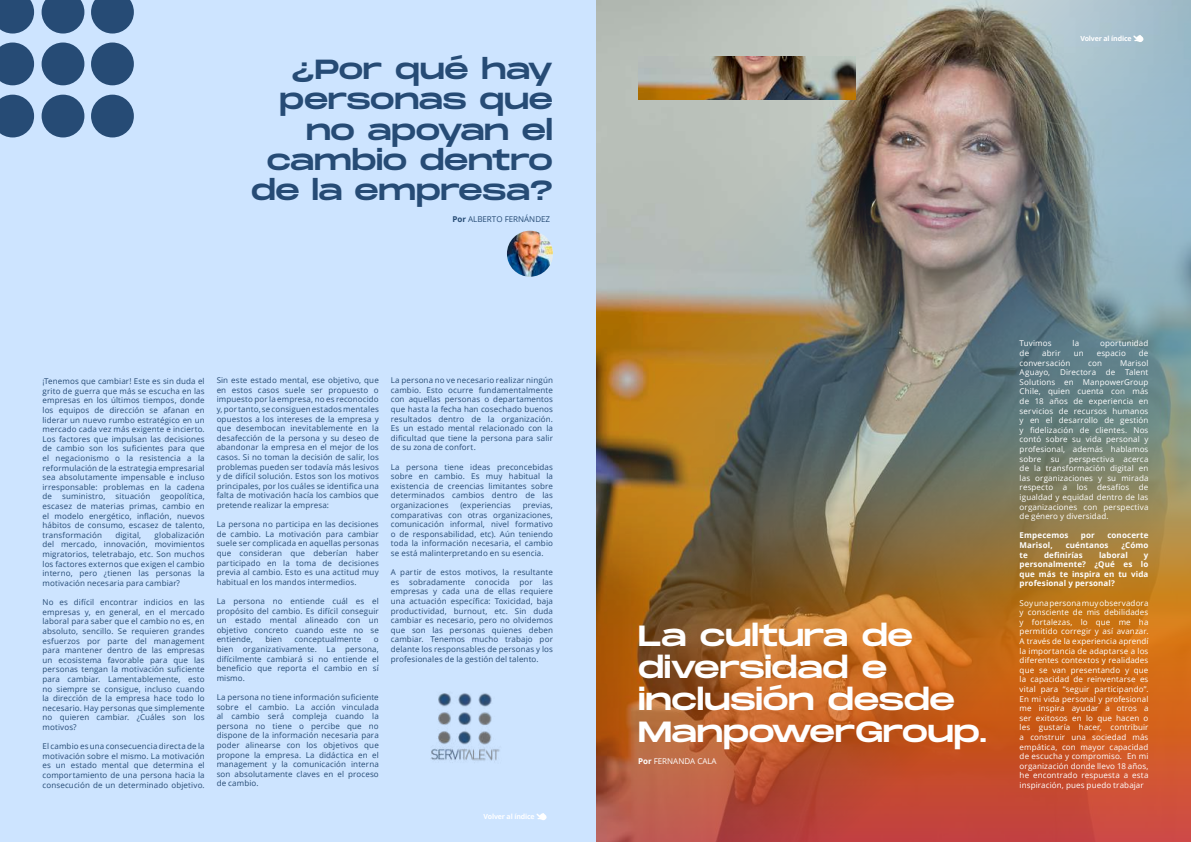
<style>
.page{position:relative;width:1191px;height:842px;background:#fff}
.page>*{position:absolute;margin:0;border:0;box-sizing:border-box;transform-origin:0 0}
.t1{font:29.2px/32.1px "Monument Extended";letter-spacing:-.01em;color:#fff}
.t2{font:27.6px/30.4px "Monument Extended";letter-spacing:-.01em;color:#264b75;text-align:right}
.t3{font:8px/9.6px "Open Sans";letter-spacing:.015em;color:#264b75;text-align:justify}
.t4{font:8px/9.6px "Open Sans";letter-spacing:.015em;color:#fff;text-align:justify}
.t5{font:700 8px/9.6px "Open Sans";letter-spacing:.015em;color:#fff;text-align:justify}
.t6{font:700 7px "Open Sans";letter-spacing:-.02em;color:#fff}
.s1{font-weight:700}
</style>
<div class="page">
<img style="left:595px;top:0;width:596px;height:842px">
<img style="left:638px;top:57px;width:217px;height:43px">
<div style="left:0;top:0;width:595px;height:842px;background:#cde4ff"></div>
<img style="left:430px;top:693px;width:70px;height:68px">
<img style="left:507px;top:231px;width:46px;height:46px;border-radius:23px">
<svg style="left:0;top:0;width:34px;height:34px"></svg>
<svg style="left:0;top:43px;width:34px;height:42px"></svg>
<svg style="left:0;top:95px;width:34px;height:42px"></svg>
<svg style="left:42px;top:0;width:42px;height:34px"></svg>
<div style="left:42px;top:43px;width:42px;height:42px;background:#264b75;border-radius:50%"></div>
<div style="left:42px;top:95px;width:42px;height:42px;background:#264b75;border-radius:50%"></div>
<svg style="left:91px;top:0;width:43px;height:34px"></svg>
<div style="left:91px;top:43px;width:43px;height:42px;background:#264b75;border-radius:50%"></div>
<div style="left:91px;top:95px;width:43px;height:42px;background:#264b75;border-radius:50%"></div>
<svg style="left:1133px;top:35px;width:11px;height:7px"></svg>
<svg style="left:536px;top:813px;width:11px;height:7px"></svg>
<h2 class="t2" style="left:251px;top:53px;width:303px">¿Por qué hay personas que no apoyan el cambio dentro de la empresa?</h2>
<p class="t3" style="left:452px;top:214px;width:99px"><span class="s1">Por</span> ALBERTO FERNÁNDEZ</p>
<p class="t3" style="left:43px;top:376px;width:164px">¡Tenemos que cambiar! Este es sin duda el grito de guerra que más se escucha en las empresas en los últimos tiempos, donde los equipos de dirección se afanan en liderar un nuevo rumbo estratégico en un mercado cada vez más exigente e incierto.<br>Los factores que impulsan las decisiones de cambio son los suficientes para que el negacionismo o la resistencia a la reformulación de la estrategia empresarial sea absolutamente impensable e incluso irresponsable: problemas en la cadena de</p>
<p class="t3" style="left:43px;top:492px;width:164px;text-indent:118px">geopolítica, escasez de materias primas, cambio en el modelo energético, inflación, nuevos hábitos de consumo, escasez de talento, transformación</p>
<p class="t3" style="left:62px;top:492px;width:45px">suministro,</p>
<p class="t3" style="left:116px;top:492px;width:36px">situación</p>
<p class="t3" style="left:43px;top:530px;width:164px;text-indent:112px">globalización del mercado, innovación, movimientos migratorios, teletrabajo, etc. Son muchos los factores externos que exigen el cambio interno, pero ¿tienen las personas la motivación necesaria para cambiar?</p>
<p class="t3" style="left:43px;top:597px;width:164px">No es difícil encontrar indicios en las empresas y, en general, en el mercado laboral para saber que el cambio no es, en absoluto, sencillo. Se requieren grandes esfuerzos por parte del management para mantener dentro de las empresas un ecosistema favorable para que las personas tengan la motivación suficiente para cambiar. Lamentablemente, esto no siempre se consigue, incluso cuando la dirección de la empresa hace todo lo necesario. Hay personas que simplemente no quieren cambiar. ¿Cuáles son los motivos?</p>
<p class="t3" style="left:43px;top:741px;width:164px">El cambio es una consecuencia directa de la motivación sobre el mismo. La motivación es un estado mental que determina el comportamiento de una persona hacia la consecución de un determinado objetivo.</p>
<p class="t3" style="left:115px;top:530px;width:27px">digital,</p>
<p class="t3" style="left:217px;top:375px;width:164px">Sin este estado mental, ese objetivo, que en estos casos suele ser propuesto o impuesto por la empresa, no es reconocido y, por tanto, se consiguen estados mentales opuestos a los intereses de la empresa y que desembocan inevitablemente en la desafección de la persona y su deseo de abandonar la empresa en el mejor de los casos. Si no toman la decisión de salir, los problemas pueden ser todavía más lesivos y de difícil solución. Estos son los motivos principales, por los cuáles se identifica una falta de motivación hacía los cambios que pretende realizar la empresa:</p>
<p class="t3" style="left:217px;top:519px;width:164px">La persona no participa en las decisiones de cambio. La motivación para cambiar suele ser complicada en aquellas personas que consideran que deberían haber participado en la toma de decisiones previa al cambio. Esto es una actitud muy habitual en los mandos intermedios.</p>
<p class="t3" style="left:217px;top:596px;width:164px">La persona no entiende cuál es el propósito del cambio. Es difícil conseguir un estado mental alineado con un objetivo concreto cuando este no se entiende,</p>
<p class="t3" style="left:265px;top:634px;width:18px">bien</p>
<p class="t3" style="left:295px;top:634px;width:68px">conceptualmente</p>
<p class="t3" style="left:217px;top:634px;width:164px;text-indent:157px">o bien organizativamente. La persona, difícilmente cambiará si no entiende el beneficio que reporta el cambio en sí mismo.</p>
<p class="t3" style="left:217px;top:692px;width:164px">La persona no tiene información suficiente sobre el cambio. La acción vinculada al cambio será compleja cuando la persona no tiene o percibe que no dispone de la información necesaria para poder alinearse con los objetivos que propone la empresa. La didáctica en el management y la comunicación interna son absolutamente claves en el proceso de cambio.</p>
<p class="t3" style="left:391px;top:375px;width:164px">La persona no ve necesario realizar ningún cambio. Esto ocurre fundamentalmente con aquellas personas o departamentos que hasta la fecha han cosechado buenos resultados dentro de la organización.<br>Es un estado mental relacionado con la dificultad que tiene la persona para salir de su zona de confort.</p>
<p class="t3" style="left:391px;top:462px;width:164px">La persona tiene ideas preconcebidas sobre en cambio. Es muy habitual la existencia de creencias limitantes sobre determinados cambios dentro de las organizaciones</p>
<p class="t3" style="left:391px;top:500px;width:164px;text-indent:132px">previas, comparativas con otras organizaciones, comunicación informal, nivel formativo o de responsabilidad, etc). Aún teniendo toda la información necesaria, el cambio se está malinterpretando en su esencia.</p>
<p class="t3" style="left:391px;top:567px;width:164px">A partir de estos motivos, la resultante es sobradamente conocida por las empresas y cada una de ellas requiere una actuación específica: Toxicidad, baja productividad, burnout, etc. Sin duda cambiar es necesario, pero no olvidemos que son las personas quienes deben cambiar. Tenemos mucho trabajo por delante los responsables de personas y los profesionales de la gestión del talento.</p>
<p class="t3" style="left:460px;top:500px;width:52px">(experiencias</p>
<p class="t6" style="left:483px;top:811px;width:53px">Volver al índice</p>
<p class="t6" style="left:1080px;top:33px;width:53px">Volver al índice</p>
<h1 class="t1" style="left:638px;top:619px;width:350px">La cultura de diversidad e inclusión desde<br>ManpowerGroup.</h1>
<p class="t4" style="left:638px;top:756px;width:80px"><span class="s1">Por</span> FERNANDA CALA</p>
<p class="t4" style="left:1019px;top:338px;width:33px">Tuvimos</p>
<p class="t4" style="left:1072px;top:338px;width:8px">la</p>
<p class="t4" style="left:1100px;top:338px;width:50px">oportunidad</p>
<p class="t4" style="left:1019px;top:348px;width:11px">de</p>
<p class="t4" style="left:1042px;top:348px;width:20px">abrir</p>
<p class="t4" style="left:1073px;top:348px;width:11px">un</p>
<p class="t4" style="left:1096px;top:348px;width:31px">espacio</p>
<p class="t4" style="left:1139px;top:348px;width:11px">de</p>
<p class="t4" style="left:1019px;top:358px;width:52px">conversación</p>
<p class="t4" style="left:1088px;top:358px;width:15px">con</p>
<p class="t4" style="left:1019px;top:358px;width:130px;text-indent:100px">Marisol Aguayo, Directora de Talent Solutions en ManpowerGroup Chile, quien cuenta con más de 18 años de experiencia en servicios de recursos humanos y en el desarrollo de gestión y fidelización de clientes. Nos contó sobre su vida personal y profesional, además hablamos sobre su perspectiva acerca de la transformación digital en las organizaciones y su mirada respecto a los desafíos de igualdad y equidad dentro de las organizaciones con perspectiva de género y diversidad.</p>
<p class="t5" style="left:1019px;top:530px;width:50px">Empecemos</p>
<p class="t5" style="left:1081px;top:530px;width:15px">por</p>
<p class="t5" style="left:1107px;top:530px;width:43px">conocerte</p>
<p class="t5" style="left:1019px;top:540px;width:35px">Marisol,</p>
<p class="t5" style="left:1065px;top:540px;width:44px">cuéntanos</p>
<p class="t5" style="left:1121px;top:540px;width:28px">¿Cómo</p>
<p class="t5" style="left:1019px;top:550px;width:10px">te</p>
<p class="t5" style="left:1044px;top:550px;width:40px">definirías</p>
<p class="t5" style="left:1099px;top:550px;width:30px">laboral</p>
<p class="t5" style="left:1019px;top:550px;width:130px;text-indent:124px">y personalmente? ¿Qué es lo que más te inspira en tu vida profesional y personal?</p>
<p class="t4" style="left:1019px;top:598px;width:130px">Soy una persona muy observadora y consciente de mis debilidades y fortalezas, lo que me ha permitido corregir y así avanzar.<br>A través de la experiencia aprendí la importancia de adaptarse a los diferentes contextos y realidades que se van presentando y que la capacidad de reinventarse es vital para “seguir participando”.<br>En mi vida personal y profesional me inspira ayudar a otros a ser exitosos en lo que hacen o les gustaría hacer, contribuir a construir una sociedad más empática, con mayor capacidad de escucha y compromiso. En mi organización donde llevo 18 años, he encontrado respuesta a esta inspiración, pues puedo trabajar</p>
</div>
